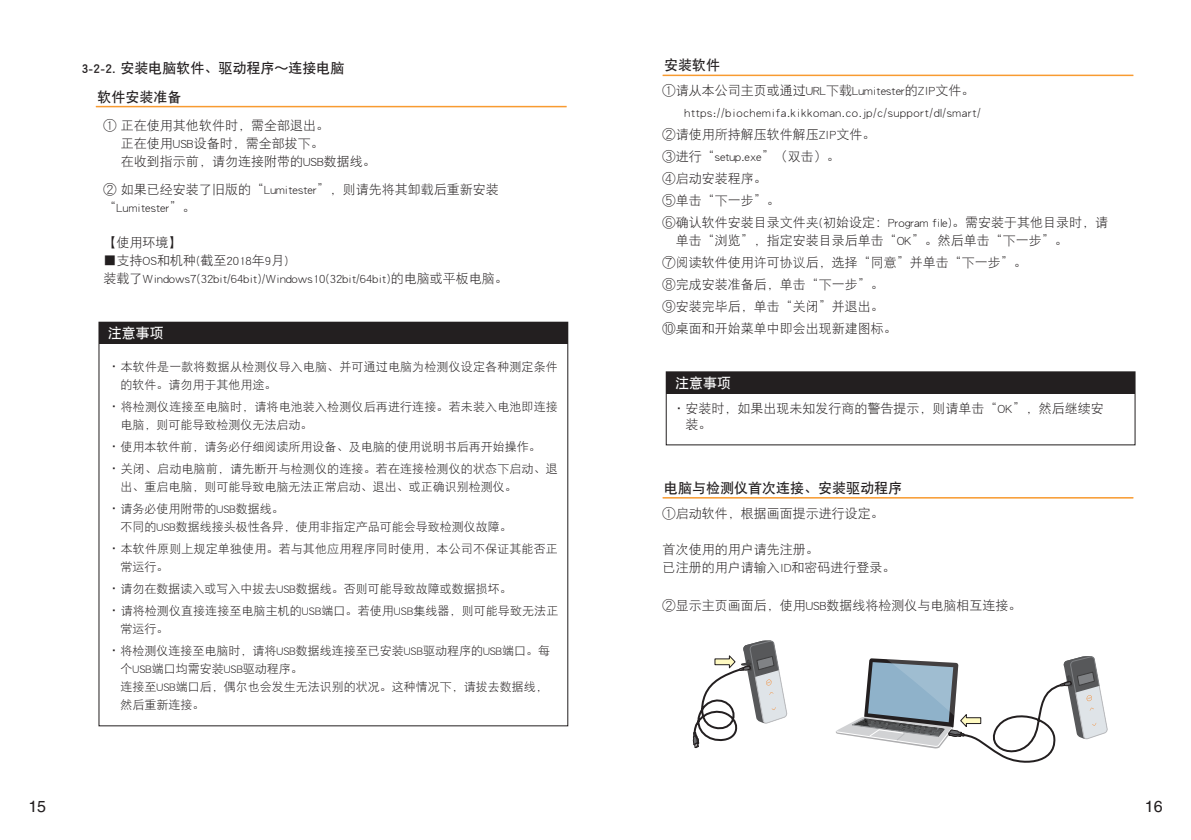
<style>
.page{position:relative;width:1191px;height:840px;background:#fff}
.page>*{position:absolute;margin:0;border:0;box-sizing:border-box;transform-origin:0 0}
.t1{font:16px "Helvetica";color:#231f20}
.t2{font:14px "DFP Hei W7 GB EUC H";color:#231f20}
.t3{font:14px "DFP Hei W7 GB EUC H";color:#fff}
.t4{font:13px/22px "DFP Hei W3 GB EUC H";color:#231f20}
.t5{font:13px "DFP Hei W3 GB EUC H";letter-spacing:.05em;color:#231f20}
.t6{font:12px/22px "DFP Hei W3 GB EUC H";color:#231f20}
.s1{font-size:13px}
</style>
<div class="page">
<hr style="left:662px;top:75px;width:471px;height:1px;background:#f89b31">
<hr style="left:662px;top:497px;width:471px;height:1px;background:#f89b31">
<div style="left:666px;top:371px;width:469px;height:22px;background:#231f20"></div>
<svg style="left:692px;top:640px;width:95px;height:108px"></svg>
<svg style="left:835px;top:656px;width:272px;height:107px"></svg>
<hr style="left:96px;top:106px;width:470px;height:1px;background:#f89b31">
<div style="left:99px;top:322px;width:469px;height:21px;background:#231f20"></div>
<p class="t2" style="left:81px;top:60px;width:264px">3-2-2. 安装电脑软件、驱动程序～连接电脑</p>
<p class="t2" style="left:97px;top:89px;width:85px">软件安装准备</p>
<p class="t4" style="left:104px;top:114px;width:227px">① 正在使用其他软件时，需全部退出。</p>
<p class="t4" style="left:104px;top:132px;width:222px">　 正在使用USB设备时，需全部拔下。</p>
<p class="t4" style="left:108px;top:150px;width:269px">　在收到指示前，请勿连接附带的USB数据线。</p>
<p class="t4" style="left:104px;top:180px;width:397px;line-height:18px">② 如果已经安装了旧版的“Lumitester”，则请先将其卸载后重新安装“Lumitester”。</p>
<p class="t4" style="left:104px;top:231px;width:80px">【使用环境】</p>
<p class="t4" style="left:104px;top:251px;width:405px;line-height:18px">■支持OS和机种(截至2018年9月)<br>装载了Windows7(32bit/64bit)/Windows10(32bit/64bit)的电脑或平板电脑。</p>
<p class="t3" style="left:108px;top:326px;width:57px">注意事项</p>
<p class="t6" style="left:121px;top:357px;width:439px;line-height:18px;text-indent:-13px"><span class="s1">·</span>本软件是一款将数据从检测仪导入电脑、并可通过电脑为检测仪设定各种测定条件的软件。请勿用于其他用途。</p>
<p class="t6" style="left:121px;top:397px;width:439px;line-height:18px;text-indent:-13px"><span class="s1">·</span>将检测仪连接至电脑时，请将电池装入检测仪后再进行连接。若未装入电池即连接电脑，则可能导致检测仪无法启动。</p>
<p class="t6" style="left:108px;top:435px;width:452px"><span class="s1">·</span>使用本软件前，请务必仔细阅读所用设备、及电脑的使用说明书后再开始操作。<br><span class="s1">·</span>关闭、启动电脑前，请先断开与检测仪的连接。若在连接检测仪的状态下启动、退</p>
<p class="t6" style="left:108px;top:475px;width:411px;text-indent:13px">出、重启电脑，则可能导致电脑无法正常启动、退出、或正确识别检测仪。<span class="s1">·</span>请务必使用附带的USB数据线。</p>
<p class="t6" style="left:108px;top:515px;width:452px;text-indent:13px">不同的USB数据线接头极性各异，使用非指定产品可能会导致检测仪故障。<br><span class="s1">·</span>本软件原则上规定单独使用。若与其他应用程序同时使用，本公司不保证其能否正</p>
<p class="t6" style="left:108px;top:555px;width:452px;text-indent:13px">常运行。<br><span class="s1">·</span>请勿在数据读入或写入中拔去USB数据线。否则可能导致故障或数据损坏。<br><span class="s1">·</span>请将检测仪直接连接至电脑主机的USB端口。若使用USB集线器，则可能导致无法正</p>
<p class="t6" style="left:108px;top:617px;width:444px;text-indent:13px">常运行。<br><span class="s1">·</span>将检测仪连接至电脑时，请将USB数据线连接至已安装USB驱动程序的USB端口。每</p>
<p class="t6" style="left:121px;top:659px;width:429px;line-height:18px">个USB端口均需安装USB驱动程序。<br>连接至USB端口后，偶尔也会发生无法识别的状况。这种情况下，请拔去数据线，然后重新连接。</p>
<p class="t2" style="left:664px;top:58px;width:57px">安装软件</p>
<p class="t4" style="left:662px;top:79px;width:313px">①请从本公司主页或通过URL下载Lumitester的ZIP文件。</p>
<p class="t5" style="left:684px;top:106px;width:298px">https://biochemifa.kikkoman.co.jp/c/support/dl/smart/</p>
<p class="t4" style="left:662px;top:123px;width:214px">②请使用所持解压软件解压ZIP文件。</p>
<p class="t4" style="left:662px;top:145px;width:178px">③进行“setup.exe”（双击）。</p>
<p class="t4" style="left:662px;top:167px;width:105px">④启动安装程序。</p>
<p class="t4" style="left:662px;top:189px;width:118px">⑤单击“下一步”。</p>
<p class="t4" style="left:662px;top:211px;width:447px">⑥确认软件安装目录文件夹(初始设定：Program file)。需安装于其他目录时，请</p>
<p class="t4" style="left:662px;top:229px;width:407px;text-indent:13px">单击“浏览”，指定安装目录后单击“OK”。然后单击“下一步”。<br>⑦阅读软件使用许可协议后，选择“同意”并单击“下一步”。<br>⑧完成安装准备后，单击“下一步”。<br>⑨安装完毕后，单击“关闭”并退出。<br>⑩桌面和开始菜单中即会出现新建图标。</p>
<p class="t3" style="left:675px;top:375px;width:57px">注意事项</p>
<p class="t4" style="left:685px;top:400px;width:420px;line-height:16px;text-indent:-13px">·安装时，如果出现未知发行商的警告提示，则请单击“OK”，然后继续安装。</p>
<p class="t2" style="left:664px;top:480px;width:239px">电脑与检测仪首次连接、安装驱动程序</p>
<p class="t4" style="left:662px;top:501px;width:222px">①启动软件，根据画面提示进行设定。</p>
<p class="t4" style="left:662px;top:539px;width:234px;line-height:18px">首次使用的用户请先注册。<br>已注册的用户请输入ID和密码进行登录。</p>
<p class="t4" style="left:662px;top:594px;width:360px">②显示主页画面后，使用USB数据线将检测仪与电脑相互连接。</p>
<p class="t1" style="left:28px;top:796px;width:19px">15</p>
<p class="t1" style="left:1144px;top:796px;width:19px">16</p>
</div>
